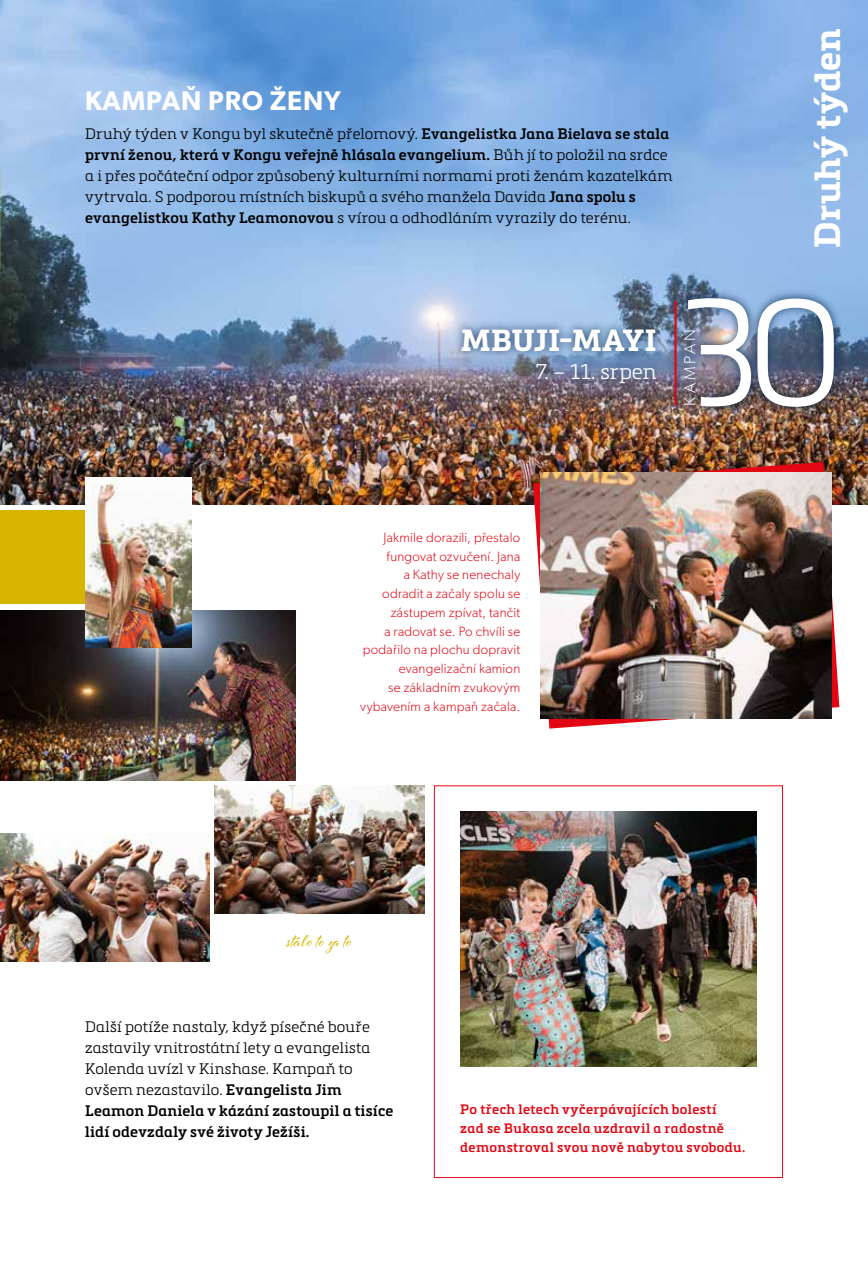
<style>
.page{position:relative;width:868px;height:1263px;background:#fff}
.page>*{position:absolute;margin:0;border:0;box-sizing:border-box;transform-origin:0 0}
.t1{font:300 148.5px "Metronic Slab Pro";color:#fff}
.t2{font:700 36px "Metronic Slab Pro";letter-spacing:.005em;color:#fff}
.t3{font:700 30.15px "Metronic Slab Pro";letter-spacing:.01em;color:#fff}
.t4{font:600 27px "Gibson";letter-spacing:.03em;color:#fff}
.t5{font:300 21px "Metronic Slab Pro";letter-spacing:.005em;color:#fff}
.t6{font:21px "Al Fresco";color:#d5b500}
.t7{font:300 16.2px "Gibson";letter-spacing:.175em;color:#fff}
.t8{font:300 15px/21px "Metronic Slab Pro";letter-spacing:.015em;color:#000}
.t9{font:300 13.5px/18.8px "Gibson";letter-spacing:.02em;color:#e30613;text-align:right}
.t10{font:600 13.5px/18.8px "Metronic Slab Pro";letter-spacing:.03em;color:#e30613}
.s1{font-weight:600}
</style>
<div class="page">
<div style="left:0;top:510px;width:128px;height:94px;background:#d5b500"></div>
<img style="left:0;top:610px;width:295px;height:170px">
<img style="left:0;top:0;width:867px;height:505px">
<img style="left:533px;top:462px;width:306px;height:267px">
<img style="left:541px;top:472px;width:290px;height:246px">
<div style="left:434px;top:785px;width:348px;height:393px;border:1px solid #e30613"></div>
<div style="left:747px;top:288px;width:96px;height:129px;background:#002750;opacity:.82"></div>
<div style="left:453px;top:292px;width:251px;height:122px;background:#002750;opacity:.82"></div>
<hr style="left:674px;top:301px;width:2px;height:104px;background:#e30613">
<img style="left:0;top:833px;width:210px;height:128px">
<img style="left:215px;top:785px;width:209px;height:128px">
<img style="left:85px;top:477px;width:106px;height:170px">
<img style="left:460px;top:811px;width:296px;height:255px">
<div style="left:678px;top:288px;width:82px;height:128px;background:#002750;opacity:.82"></div>
<img style="left:688px;top:298px;width:63px;height:108px">
<h3 class="t4" style="left:85px;top:84px;width:257px">KAMPAŇ PRO ŽENY</h3>
<p class="t8" style="left:85px;top:123px;width:589px">Druhý týden v Kongu byl skutečně přelomový. <span class="s1">Evangelistka Jana Bielava se stala první ženou, která v Kongu veřejně hlásala evangelium.</span> Bůh jí to položil na srdce a i přes počáteční odpor způsobený kulturními normami proti ženám kazatelkám vytrvala. S podporou místních biskupů a svého manžela Davida <span class="s1">Jana spolu s evangelistkou Kathy Leamonovou</span> s vírou a odhodláním vyrazily do terénu.</p>
<h3 class="t3" style="left:461px;top:321px;width:197px">MBUJI-MAYI</h3>
<h3 class="t5" style="left:535px;top:358px;width:122px">7. – 11. srpen</h3>
<p class="t7" style="left:680px;top:406px;width:78px;rotate:-90deg">KAMPAŇ</p>
<p class="t9" style="left:360px;top:528px;width:162px">Jakmile dorazili, přestalo fungovat ozvučení. Jana<br>a Kathy se nenechaly odradit a začaly spolu se zástupem zpívat, tančit<br>a radovat se. Po chvíli se podařilo na plochu dopravit evangelizační kamion<br>se základním zvukovým vybavením a kampaň začala.</p>
<h2 class="t2" style="left:804px;top:248px;width:221px;rotate:-90deg">Druhý týden</h2>
<h1 class="t1" style="left:747px;top:253px;width:97px">0</h1>
<h3 class="t6" style="left:287px;top:926px;width:66px">stálo to za to</h3>
<p class="t8" style="left:85px;top:1015px;width:310px">Další potíže nastaly, když písečné bouře zastavily vnitrostátní lety a evangelista Kolenda uvízl v Kinshase. Kampaň to ovšem nezastavilo. <span class="s1">Evangelista Jim Leamon Daniela v kázání zastoupil a tisíce lidí odevzdaly své životy Ježíši.</span></p>
<p class="t10" style="left:460px;top:1100px;width:286px">Po třech letech vyčerpávajících bolestí<br>zad se Bukasa zcela uzdravil a radostně demonstroval svou nově nabytou svobodu.</p>
</div>
